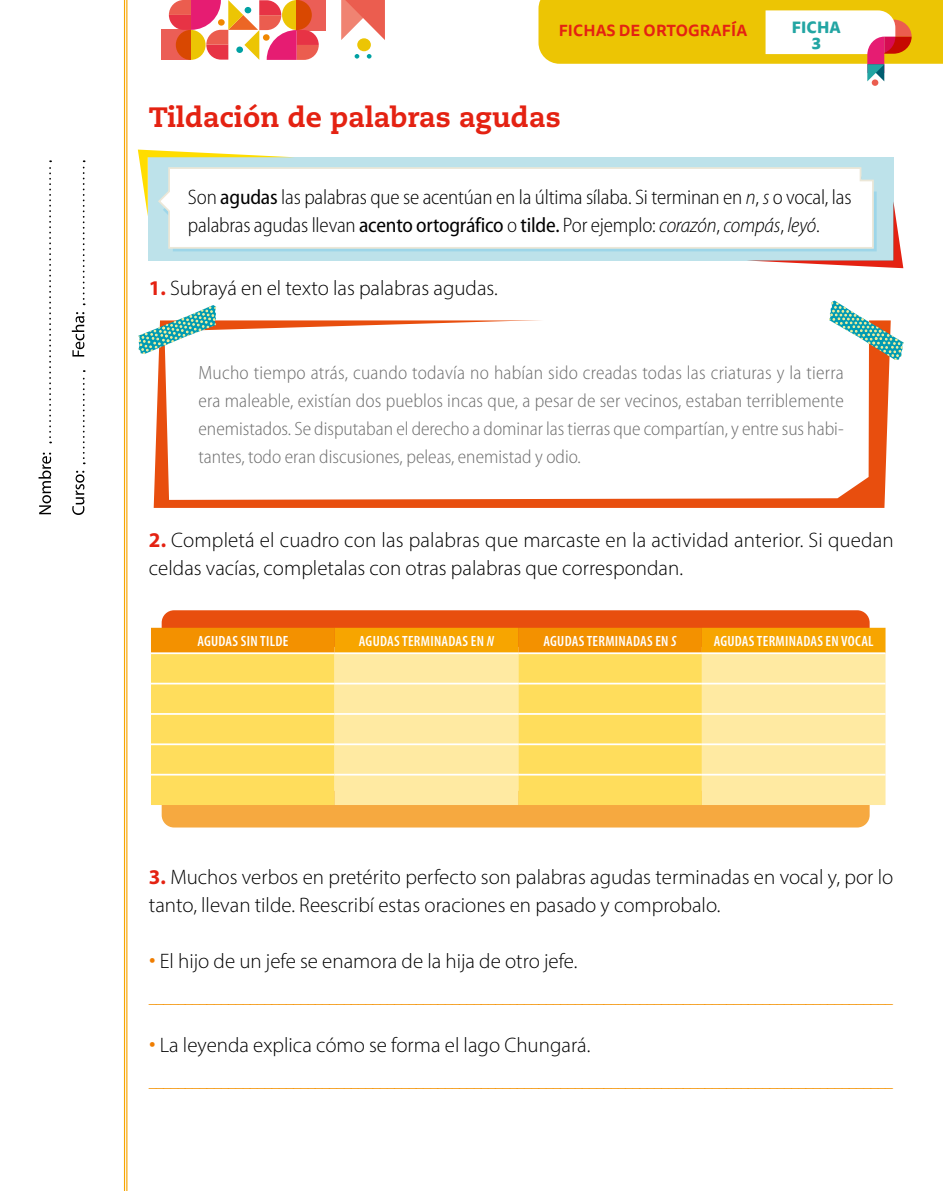
<style>
.page{position:relative;width:943px;height:1191px;background:#fff}
.page>*{position:absolute;margin:0;border:0;box-sizing:border-box;transform-origin:0 0}
.Titulo_Fichas{font:800 28px "Caecilia LT Std";color:#e42212}
.Consigna_123{font:300 21px/28px "Myriad Pro";color:#000}
.Teoria_Fichas{font:300 semi-condensed 21px/28px "Myriad Pro";letter-spacing:-.01em;color:#000}
.Subconsigna_abc{font:300 21px "Myriad Pro";color:#000}
.Desarrollo_txt_en_ac{font:300 semi-condensed 19.25px/28px "Myriad Pro";color:#6e6e6e;text-align:justify}
.t1{font:800 15.92px/15.6px "Tisa Sans Pro";letter-spacing:.01em;color:#22a5a3;text-align:center}
.Subconsigna_abc-2{font:600 15.75px "Myriad Pro";color:#f39100}
.t2{font:700 15.75px "Tisa Sans Pro";letter-spacing:.01em;color:#e42212}
.Tabla_CH_cabezal_ch{font:600 condensed 14.88px "Myriad Pro";letter-spacing:.02em;color:#fff}
.s1{font-weight:400}
.s2{font-style:italic}
.s3{font-weight:700;color:#e42212}
.s4{font-weight:900;font-size:22.75px;color:#ef7d00}
</style>
<div class="page">
<div style="left:871px;top:79px;width:7px;height:7px;background:#eb5d4f;border-radius:50%"></div>
<svg style="left:538px;top:0;width:405px;height:81px"></svg>
<hr style="left:124px;top:0;width:1px;height:1191px;background:#f7a500">
<hr style="left:126px;top:0;width:1px;height:1191px;background:#f7a500">
<svg style="left:154px;top:355px;width:736px;height:153px;background:#e95c22"></svg>
<svg style="left:164px;top:320px;width:705px;height:180px"></svg>
<svg style="left:138px;top:305px;width:79px;height:50px"></svg>
<svg style="left:829px;top:300px;width:75px;height:60px"></svg>
<div style="left:162px;top:610px;width:707px;height:37px;background:#e84e0e;border-radius:12px"></div>
<div style="left:162px;top:791px;width:707px;height:36px;background:#f6a940;border-radius:12px"></div>
<svg style="left:151px;top:628px;width:734px;height:24px;background:#f49a00"></svg>
<div style="left:151px;top:654px;width:183px;height:151px;background:#ffdd5c"></div>
<svg style="left:334px;top:654px;width:551px;height:151px;background:#fee58a"></svg>
<hr style="left:151px;top:682px;width:183px;height:2px;background:#fff">
<hr style="left:334px;top:682px;width:184px;height:2px;background:#fff">
<hr style="left:518px;top:682px;width:184px;height:2px;background:#fff">
<hr style="left:702px;top:682px;width:183px;height:2px;background:#fff">
<hr style="left:151px;top:713px;width:183px;height:2px;background:#fff">
<hr style="left:334px;top:713px;width:184px;height:2px;background:#fff">
<hr style="left:518px;top:713px;width:184px;height:2px;background:#fff">
<hr style="left:702px;top:713px;width:183px;height:2px;background:#fff">
<hr style="left:151px;top:743px;width:183px;height:2px;background:#fff">
<hr style="left:334px;top:743px;width:184px;height:2px;background:#fff">
<hr style="left:518px;top:743px;width:184px;height:2px;background:#fff">
<hr style="left:702px;top:743px;width:183px;height:2px;background:#fff">
<hr style="left:151px;top:774px;width:183px;height:1px;background:#fff">
<hr style="left:334px;top:774px;width:184px;height:1px;background:#fff">
<hr style="left:518px;top:774px;width:184px;height:1px;background:#fff">
<hr style="left:702px;top:774px;width:183px;height:1px;background:#fff">
<svg style="left:746px;top:201px;width:157px;height:67px"></svg>
<div style="left:148px;top:157px;width:745px;height:103px;background:#bde2ea"></div>
<div style="left:173px;top:191px;width:703px;height:60px;background:#9dd6e9"></div>
<svg style="left:138px;top:150px;width:156px;height:66px"></svg>
<svg style="left:157px;top:166px;width:717px;height:83px;background:#fbfcfc"></svg>
<div style="left:161px;top:30px;width:30px;height:30px;background:#eb5e56"></div>
<div style="left:296px;top:0;width:30px;height:30px;background:#eb5e56"></div>
<svg style="left:169px;top:0;width:150px;height:60px"></svg>
<div style="left:263px;top:34px;width:6px;height:7px;background:#f08700;border-radius:50%"></div>
<div style="left:236px;top:47px;width:7px;height:6px;background:#00a1a3;border-radius:50%"></div>
<svg style="left:341px;top:0;width:44px;height:40px"></svg>
<div style="left:357px;top:38px;width:14px;height:13px;background:#ecc504;border-radius:50%"></div>
<svg style="left:367px;top:54px;width:4px;height:5px"></svg>
<svg style="left:354px;top:54px;width:5px;height:5px"></svg>
<svg style="left:39px;top:452px;width:12px;height:62px"></svg>
<svg style="left:72px;top:471px;width:12px;height:44px"></svg>
<svg style="left:72px;top:312px;width:12px;height:44px"></svg>
<svg style="left:49px;top:160px;width:2px;height:283px"></svg>
<svg style="left:83px;top:370px;width:2px;height:94px"></svg>
<svg style="left:83px;top:160px;width:2px;height:145px"></svg>
<p class="t2" style="left:559px;top:19px;width:190px">FICHAS DE ORTOGRAFÍA</p>
<p class="Titulo_Fichas" style="left:149px;top:100px;width:413px">Tildación de palabras agudas</p>
<p class="t1" style="left:791px;top:20px;width:51px">FICHA<br>3</p>
<p class="Teoria_Fichas" style="left:188px;top:182px;width:665px">Son <span class="s1">agudas</span> las palabras que se acentúan en la última sílaba. Si terminan en <span class="s2">n</span>, <span class="s2">s</span> o vocal, las palabras agudas llevan <span class="s1">acento ortográfico</span> o <span class="s1">tilde.</span> Por ejemplo: <span class="s2">corazón</span>, <span class="s2">compás</span>, <span class="s2">leyó</span>.</p>
<p class="Consigna_123" style="left:149px;top:274px;width:350px"><span class="s3">1.</span> Subrayá en el texto las palabras agudas.</p>
<p class="Desarrollo_txt_en_ac" style="left:198px;top:359px;width:646px">Mucho tiempo atrás, cuando todavía no habían sido creadas todas las criaturas y la tierra era maleable, existían dos pueblos incas que, a pesar de ser vecinos, estaban terriblemente enemistados. Se disputaban el derecho a dominar las tierras que compartían, y entre sus habi&shy;tantes, todo eran discusiones, peleas, enemistad y odio.</p>
<p class="Consigna_123" style="left:149px;top:526px;width:746px"><span class="s3">2.</span> Completá el cuadro con las palabras que marcaste en la actividad anterior. Si quedan celdas vacías, completalas con otras palabras que correspondan.</p>
<p class="Tabla_CH_cabezal_ch" style="left:197px;top:632px;width:92px">AGUDAS SIN TILDE</p>
<p class="Tabla_CH_cabezal_ch" style="left:359px;top:632px;width:136px">AGUDAS TERMINADAS EN <span class="s2">N</span></p>
<p class="Tabla_CH_cabezal_ch" style="left:543px;top:632px;width:135px">AGUDAS TERMINADAS EN <span class="s2">S</span></p>
<p class="Tabla_CH_cabezal_ch" style="left:713px;top:632px;width:161px">AGUDAS TERMINADAS EN VOCAL</p>
<p class="Consigna_123" style="left:149px;top:862px;width:746px"><span class="s3">3.</span> Muchos verbos en pretérito perfecto son palabras agudas terminadas en vocal y, por lo tanto, llevan tilde. Reescribí estas oraciones en pasado y comprobalo.</p>
<p class="Subconsigna_abc" style="left:149px;top:948px;width:430px"><span class="s4">·</span> El hijo de un jefe se enamora de la hija de otro jefe.</p>
<p class="Subconsigna_abc-2" style="left:149px;top:987px;width:745px">_______________________________________________________________________________________________________</p>
<p class="Subconsigna_abc" style="left:149px;top:1032px;width:443px"><span class="s4">·</span> La leyenda explica cómo se forma el lago Chungará.</p>
<p class="Subconsigna_abc-2" style="left:149px;top:1071px;width:745px">_______________________________________________________________________________________________________</p>
</div>
